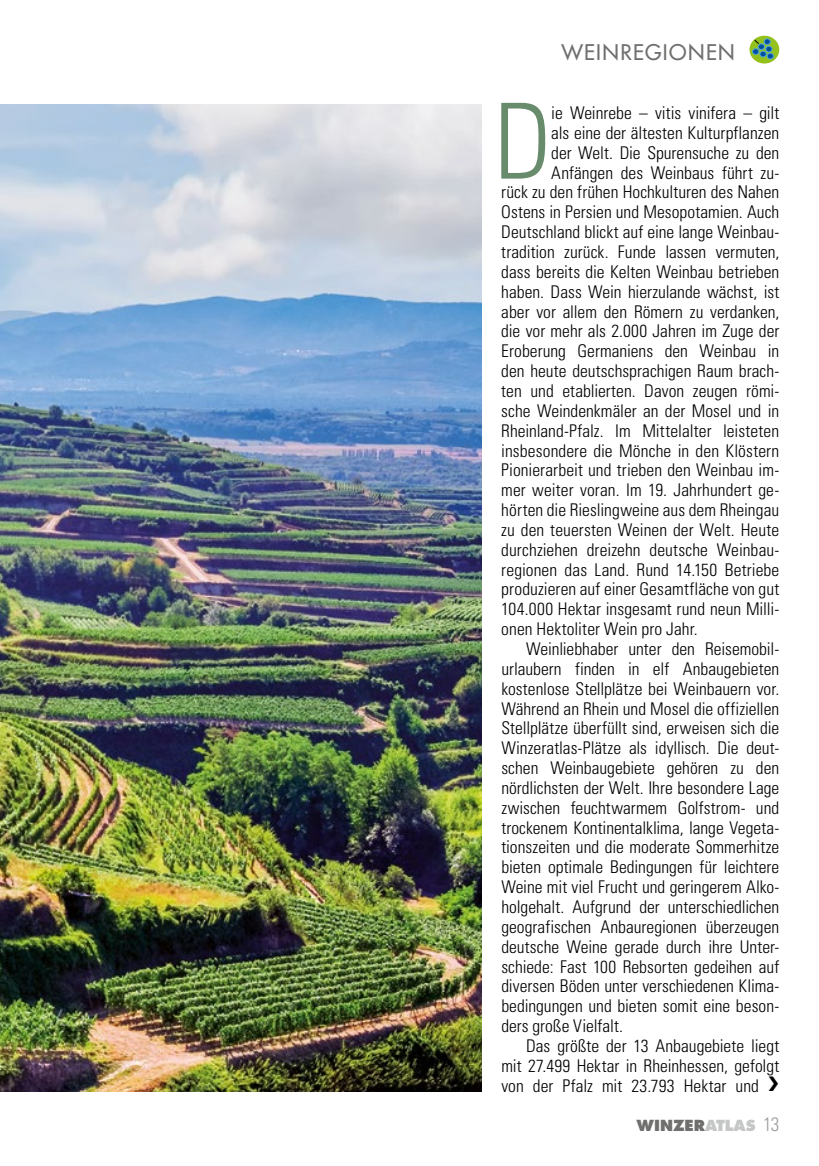
<style>
.page{position:relative;width:819px;height:1166px;background:#fff}
.page>*{position:absolute;margin:0;border:0;box-sizing:border-box;transform-origin:0 0}
.t1{font:300 condensed 105px "Univers LT Std";color:#678b6b}
.t2{font:500 21px "Futura Std";letter-spacing:.065em;color:#6f6f6e}
.t3{font:300 condensed 17.5px "Univers LT Std";color:#000}
.t4{font:800 14.88px "Futura Std";color:#6f6f6e}
.s1{color:#c5c6c6}
.s2{font-family:"Univers LT Std";font-weight:300;font-stretch:condensed;font-size:19.25px;color:#9c9c9d}
</style>
<div class="page">
<img style="left:0;top:104px;width:481px;height:987px">
<svg style="left:749px;top:36px;width:30px;height:28px"></svg>
<svg style="left:752px;top:39px;width:21px;height:20px"></svg>
<div style="left:763px;top:39px;width:7px;height:6px;border:1px solid #4ea7db;border-radius:50%"></div>
<p class="t2" style="left:561px;top:40px;width:175px">WEINREGIONEN</p>
<h1 class="t1" style="left:493px;top:85px;width:60px">D</h1>
<p class="t3" style="left:551px;top:103px;width:229px">ie Weinrebe – vitis vinifera – gilt</p>
<p class="t3" style="left:551px;top:123px;width:229px">als eine der ältesten Kulturpflanzen</p>
<p class="t3" style="left:551px;top:143px;width:229px">der Welt. Die Spurensuche zu den</p>
<p class="t3" style="left:551px;top:163px;width:229px">Anfängen des Weinbaus führt zu-</p>
<p class="t3" style="left:501px;top:183px;width:279px">rück zu den frühen Hochkulturen des Nahen</p>
<p class="t3" style="left:501px;top:203px;width:279px">Ostens in Persien und Mesopotamien. Auch</p>
<p class="t3" style="left:501px;top:223px;width:279px">Deutschland blickt auf eine lange Weinbau-</p>
<p class="t3" style="left:501px;top:242px;width:279px">tradition zurück. Funde lassen vermuten,</p>
<p class="t3" style="left:501px;top:262px;width:279px">dass bereits die Kelten Weinbau betrieben</p>
<p class="t3" style="left:501px;top:282px;width:279px">haben. Dass Wein hierzulande wächst, ist</p>
<p class="t3" style="left:501px;top:302px;width:279px">aber vor allem den Römern zu verdanken,</p>
<p class="t3" style="left:501px;top:322px;width:279px">die vor mehr als 2.000 Jahren im Zuge der</p>
<p class="t3" style="left:501px;top:342px;width:279px">Eroberung Germaniens den Weinbau in</p>
<p class="t3" style="left:501px;top:361px;width:279px">den heute deutschsprachigen Raum brach-</p>
<p class="t3" style="left:501px;top:381px;width:279px">ten und etablierten. Davon zeugen römi-</p>
<p class="t3" style="left:501px;top:401px;width:279px">sche Weindenkmäler an der Mosel und in</p>
<p class="t3" style="left:501px;top:421px;width:279px">Rheinland-Pfalz. Im Mittelalter leisteten</p>
<p class="t3" style="left:501px;top:441px;width:279px">insbesondere die Mönche in den Klöstern</p>
<p class="t3" style="left:501px;top:461px;width:279px">Pionierarbeit und trieben den Weinbau im-</p>
<p class="t3" style="left:501px;top:481px;width:279px">mer weiter voran. Im 19. Jahrhundert ge-</p>
<p class="t3" style="left:501px;top:500px;width:279px">hörten die Rieslingweine aus dem Rheingau</p>
<p class="t3" style="left:501px;top:520px;width:279px">zu den teuersten Weinen der Welt. Heute</p>
<p class="t3" style="left:501px;top:540px;width:279px">durchziehen dreizehn deutsche Weinbau-</p>
<p class="t3" style="left:501px;top:560px;width:279px">regionen das Land. Rund 14.150 Betriebe</p>
<p class="t3" style="left:501px;top:580px;width:279px">produzieren auf einer Gesamtfläche von gut</p>
<p class="t3" style="left:501px;top:600px;width:279px">104.000 Hektar insgesamt rund neun Milli-</p>
<p class="t3" style="left:501px;top:619px;width:198px">onen Hekto liter Wein pro Jahr.</p>
<p class="t3" style="left:526px;top:639px;width:254px">Weinliebhaber unter den Reisemobil-</p>
<p class="t3" style="left:501px;top:659px;width:279px">urlaubern finden in elf Anbaugebieten</p>
<p class="t3" style="left:501px;top:679px;width:279px">kostenlose Stellplätze bei Weinbauern vor.</p>
<p class="t3" style="left:501px;top:699px;width:279px">Während an Rhein und Mosel die offiziellen</p>
<p class="t3" style="left:501px;top:719px;width:279px">Stellplätze überfüllt sind, erweisen sich die</p>
<p class="t3" style="left:501px;top:739px;width:279px">Winzeratlas-Plätze als idyllisch. Die deut-</p>
<p class="t3" style="left:501px;top:758px;width:279px">schen Weinbaugebiete gehören zu den</p>
<p class="t3" style="left:501px;top:778px;width:279px">nördlichsten der Welt. Ihre besondere Lage</p>
<p class="t3" style="left:501px;top:798px;width:279px">zwischen feuchtwarmem Golfstrom- und</p>
<p class="t3" style="left:501px;top:818px;width:279px">trockenem Kontinentalklima, lange Vegeta-</p>
<p class="t3" style="left:501px;top:838px;width:279px">tionszeiten und die moderate Sommerhitze</p>
<p class="t3" style="left:501px;top:858px;width:279px">bieten optimale Bedingungen für leichtere</p>
<p class="t3" style="left:501px;top:877px;width:279px">Weine mit viel Frucht und geringerem Alko-</p>
<p class="t3" style="left:501px;top:897px;width:279px">holgehalt. Aufgrund der unterschiedlichen</p>
<p class="t3" style="left:501px;top:917px;width:279px">geografischen Anbauregionen überzeugen</p>
<p class="t3" style="left:501px;top:937px;width:279px">deutsche Weine gerade durch ihre Unter-</p>
<p class="t3" style="left:501px;top:957px;width:279px">schiede: Fast 100 Rebsorten gedeihen auf</p>
<p class="t3" style="left:501px;top:977px;width:279px">diversen Böden unter verschiedenen Klima-</p>
<p class="t3" style="left:501px;top:997px;width:279px">bedingungen und bieten somit eine beson-</p>
<p class="t3" style="left:501px;top:1016px;width:123px">ders große Vielfalt.</p>
<p class="t3" style="left:526px;top:1036px;width:254px">Das größte der 13 Anbaugebiete liegt</p>
<p class="t3" style="left:501px;top:1056px;width:279px">mit 27.499 Hektar in Rheinhessen, gefolgt</p>
<p class="t3" style="left:501px;top:1076px;width:279px">von der Pfalz mit 23.793 Hektar und ❯</p>
<p class="t4" style="left:636px;top:1117px;width:144px">WINZER<span class="s1">ATLAS</span> <span class="s2">13</span></p>
</div>
